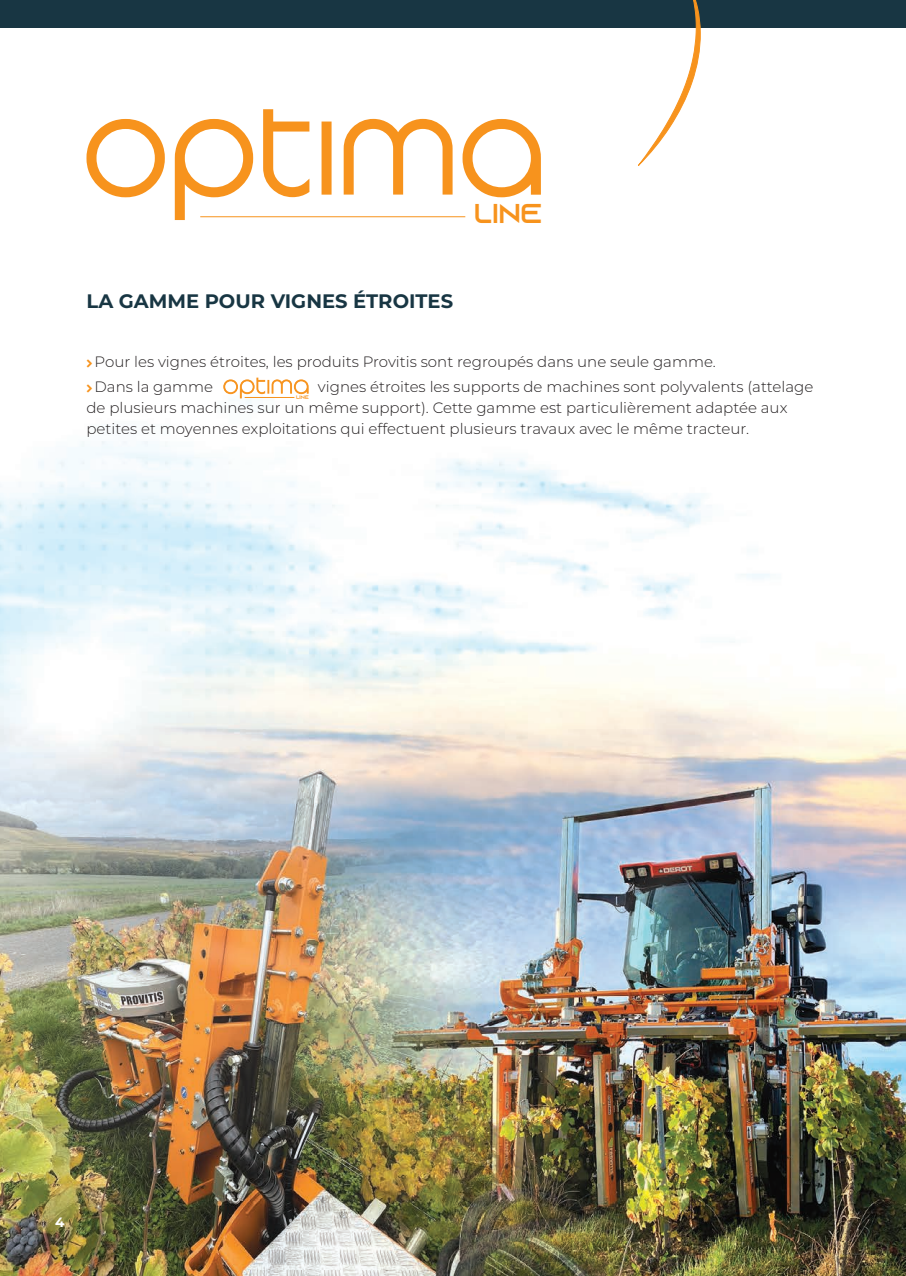
<style>
.page{position:relative;width:906px;height:1276px;background:#fff}
.page>*{position:absolute;margin:0;border:0;box-sizing:border-box;transform-origin:0 0}
.t1{font:27.3px "Azonix";color:#f7931d}
.t2{font:700 19.5px "Montserrat";color:#183643}
.t3{font:300 15px/21px "Montserrat";color:#231f20}
.t4{font:700 13.5px "Montserrat";color:#fff}
.t5{font:5.1px "Azonix";color:#f7931d}
</style>
<div class="page">
<img style="left:0;top:118px;width:906px;height:1158px">
<div style="left:0;top:0;width:906px;height:28px;background:#183643"></div>
<svg style="left:631px;top:0;width:70px;height:174px"></svg>
<hr style="left:200px;top:216px;width:265px;height:1px;background:#f7931d">
<svg style="left:86px;top:119px;width:79px;height:78px"></svg>
<svg style="left:175px;top:119px;width:78px;height:101px"></svg>
<svg style="left:263px;top:109px;width:46px;height:88px"></svg>
<svg style="left:321px;top:121px;width:10px;height:74px"></svg>
<svg style="left:344px;top:119px;width:108px;height:76px"></svg>
<svg style="left:462px;top:119px;width:79px;height:78px"></svg>
<svg style="left:223px;top:377px;width:85px;height:21px"></svg>
<svg style="left:87px;top:360px;width:5px;height:7px"></svg>
<svg style="left:87px;top:385px;width:5px;height:8px"></svg>
<h1 class="t1" style="left:474px;top:201px;width:70px">LINE</h1>
<p class="t2" style="left:86px;top:287px;width:368px">LA GAMME POUR VIGNES ÉTROITES</p>
<p class="t3" style="left:94px;top:351px;width:623px">Pour les vignes étroites, les produits Provitis sont regroupés dans une seule gamme.</p>
<p class="t3" style="left:94px;top:376px;width:120px">Dans la gamme</p>
<p class="t3" style="left:86px;top:376px;width:728px;text-indent:231px">vignes étroites les supports de machines sont polyvalents (attelage de plusieurs machines sur un même support). Cette gamme est particulièrement adaptée aux petites et moyennes exploitations qui effectuent plusieurs travaux avec le même tracteur.</p>
<p class="t5" style="left:296px;top:395px;width:14px">LINE</p>
<p class="t4" style="left:55px;top:1212px;width:11px">4</p>
</div>
